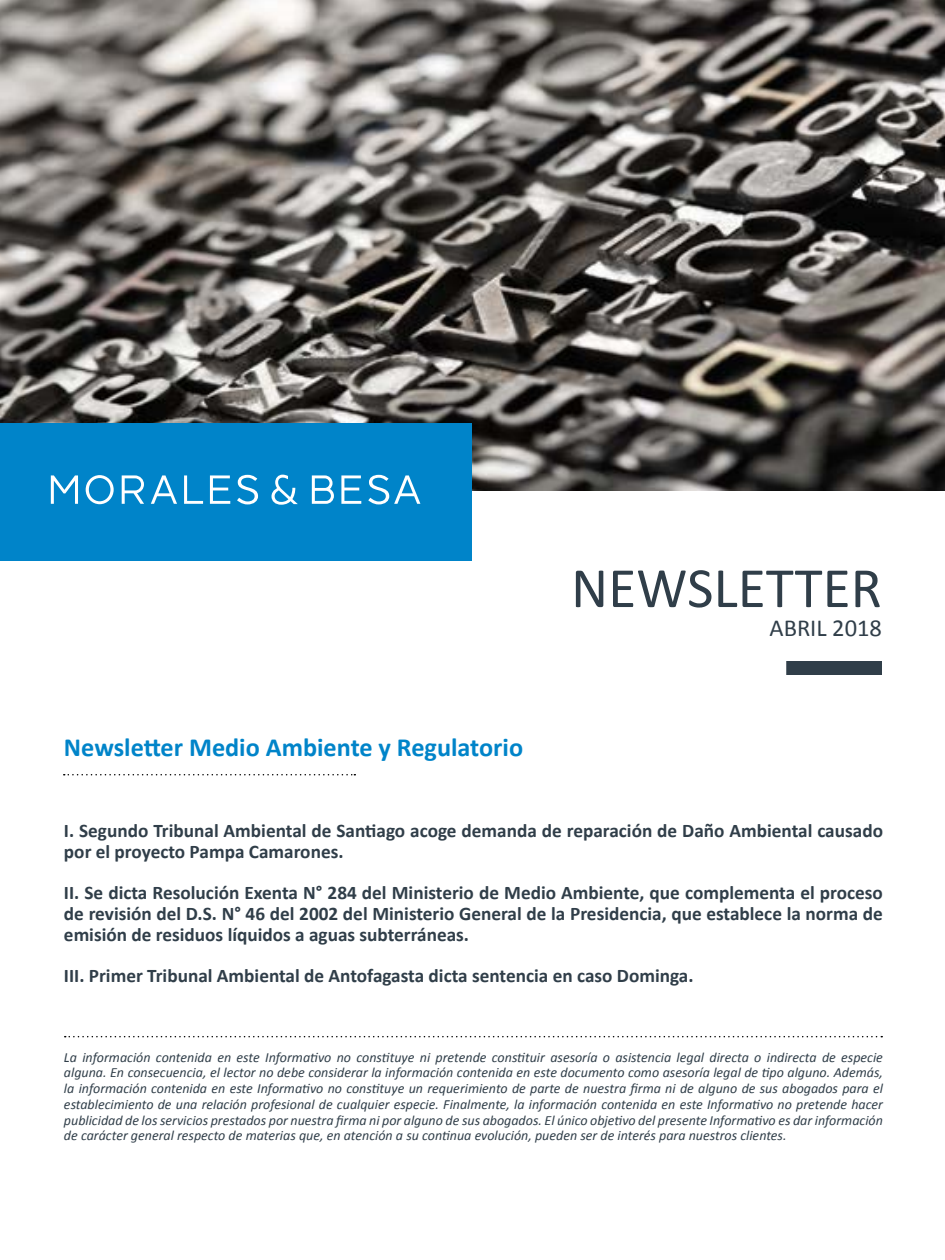
<style>
.page{position:relative;width:945px;height:1260px;background:#fff}
.page>*{position:absolute;margin:0;border:0;box-sizing:border-box;transform-origin:0 0}
.t1{font:57.57px "Calibri";color:#303e49}
.t2{font:700 26.25px "Calibri";color:#0084c9}
.t3{font:24.5px "Calibri";color:#303e49}
.t4{font:700 19.25px/21px "Calibri";color:#303e49}
.t5{font:italic 14px/15.8px "Calibri";color:#303e49;text-align:justify}
</style>
<div class="page">
<img style="left:0;top:0;width:945px;height:490px">
<div style="left:0;top:424px;width:471px;height:137px;background:#0084c9"></div>
<svg style="left:51px;top:475px;width:369px;height:30px"></svg>
<svg style="left:64px;top:774px;width:291px;height:1px"></svg>
<div style="left:786px;top:661px;width:96px;height:14px;background:#303e49"></div>
<svg style="left:65px;top:1036px;width:817px;height:1px"></svg>
<h2 class="t2" style="left:64px;top:730px;width:461px">Newsletter Medio Ambiente y Regulatorio</h2>
<h1 class="t1" style="left:571px;top:552px;width:312px">NEWSLETTER</h1>
<h3 class="t3" style="left:770px;top:612px;width:114px">ABRIL 2018</h3>
<h3 class="t4" style="left:64px;top:820px;width:821px">I. Segundo Tribunal Ambiental de Santiago acoge demanda de reparación de Daño Ambiental causado por el proyecto Pampa Camarones.</h3>
<p class="t4" style="left:64px;top:882px;width:821px;text-align:justify">II. Se dicta Resolución Exenta N° 284 del Ministerio de Medio Ambiente, que complementa el proceso de revisión del D.S. N° 46 del 2002 del Ministerio General de la Presidencia, que establece la norma de emisión de residuos líquidos a aguas subterráneas.</p>
<h3 class="t4" style="left:64px;top:965px;width:631px">III. Primer Tribunal Ambiental de Antofagasta dicta sentencia en caso Dominga.</h3>
<p class="t5" style="left:64px;top:1049px;width:821px">La información contenida en este Informativo no constituye ni pretende constituir asesoría o asistencia legal directa o indirecta de especie alguna. En consecuencia, el lector no debe considerar la información contenida en este documento como asesoría legal de tipo alguno. Además, la información contenida en este Informativo no constituye un requerimiento de parte de nuestra firma ni de alguno de sus abogados para el establecimiento de una relación profesional de cualquier especie. Finalmente, la información contenida en este Informativo no pretende hacer publicidad de los servicios prestados por nuestra firma ni por alguno de sus abogados. El único objetivo del presente Informativo es dar información de carácter general respecto de materias que, en atención a su continua evolución, pueden ser de interés para nuestros clientes.</p>
</div>
